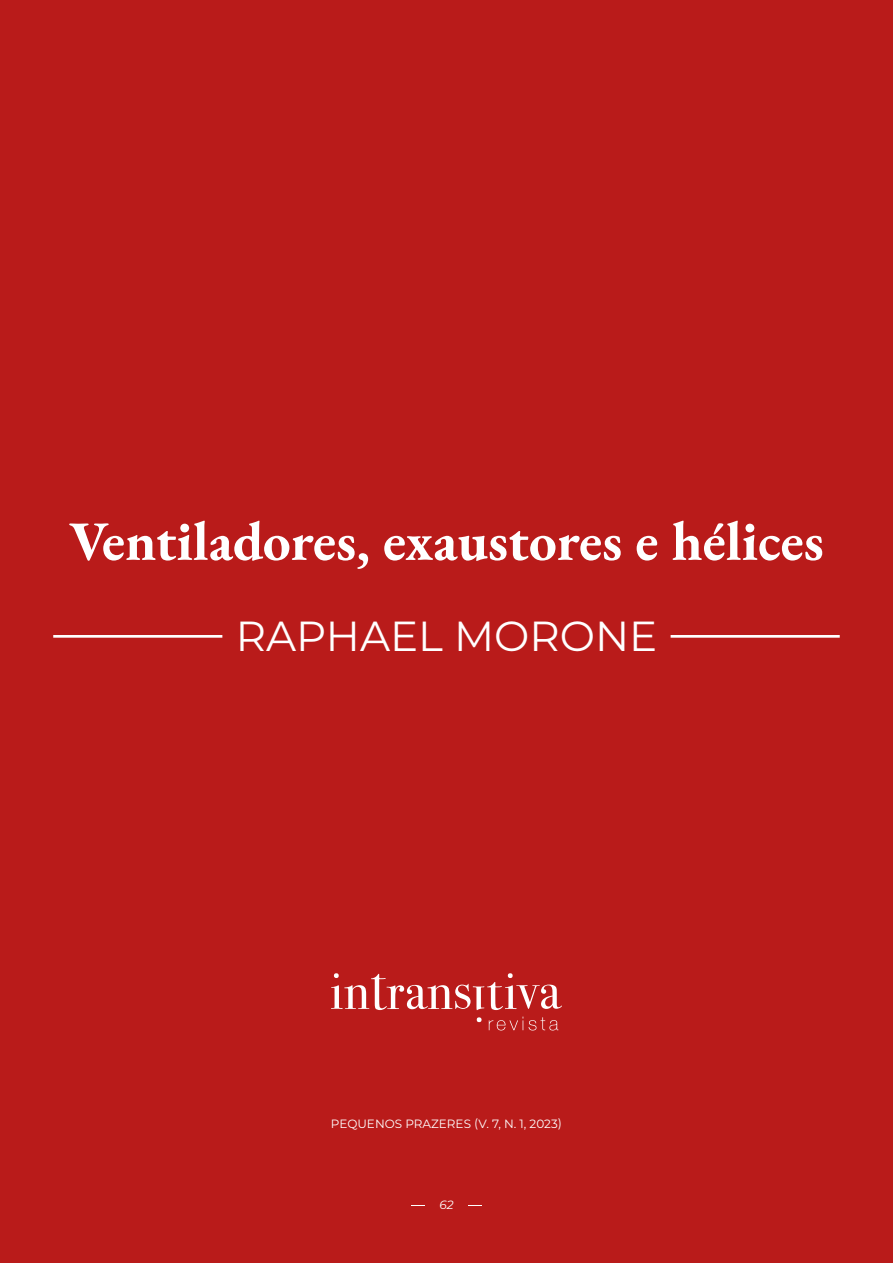
<style>
.page{position:relative;width:893px;height:1263px;background:#b91b1a}
.page>*{position:absolute;margin:0;border:0;box-sizing:border-box;transform-origin:0 0}
.Abertura_-_título{font:700 55.5px "EB Garamond";color:#fff}
.Abertura_-_autor_a{font:42px "Montserrat";color:#fff}
.Abertura_-_rodapé{font:12px "Montserrat";color:#fff}
.t1{font:italic 12px "Montserrat";color:#fff}
</style>
<div class="page">
<hr style="left:411px;top:1205px;width:71px;height:1px;background:#fff">
<div style="left:425px;top:1197px;width:43px;height:12px;background:#b91b1a"></div>
<div style="left:53px;top:635px;width:169px;height:3px;border:2px solid #fff"></div>
<div style="left:671px;top:635px;width:169px;height:3px;border:2px solid #fff"></div>
<svg style="left:331px;top:973px;width:231px;height:57px"></svg>
<p class="Abertura_-_título" style="left:69px;top:502px;width:756px">Ventiladores, exaustores e hélices</p>
<p class="Abertura_-_autor_a" style="left:236px;top:608px;width:423px">RAPHAEL MORONE</p>
<p class="Abertura_-_rodapé" style="left:331px;top:1115px;width:233px">PEQUENOS PRAZERES (V. 7, N. 1, 2023)</p>
<p class="t1" style="left:439px;top:1196px;width:16px">62</p>
</div>
